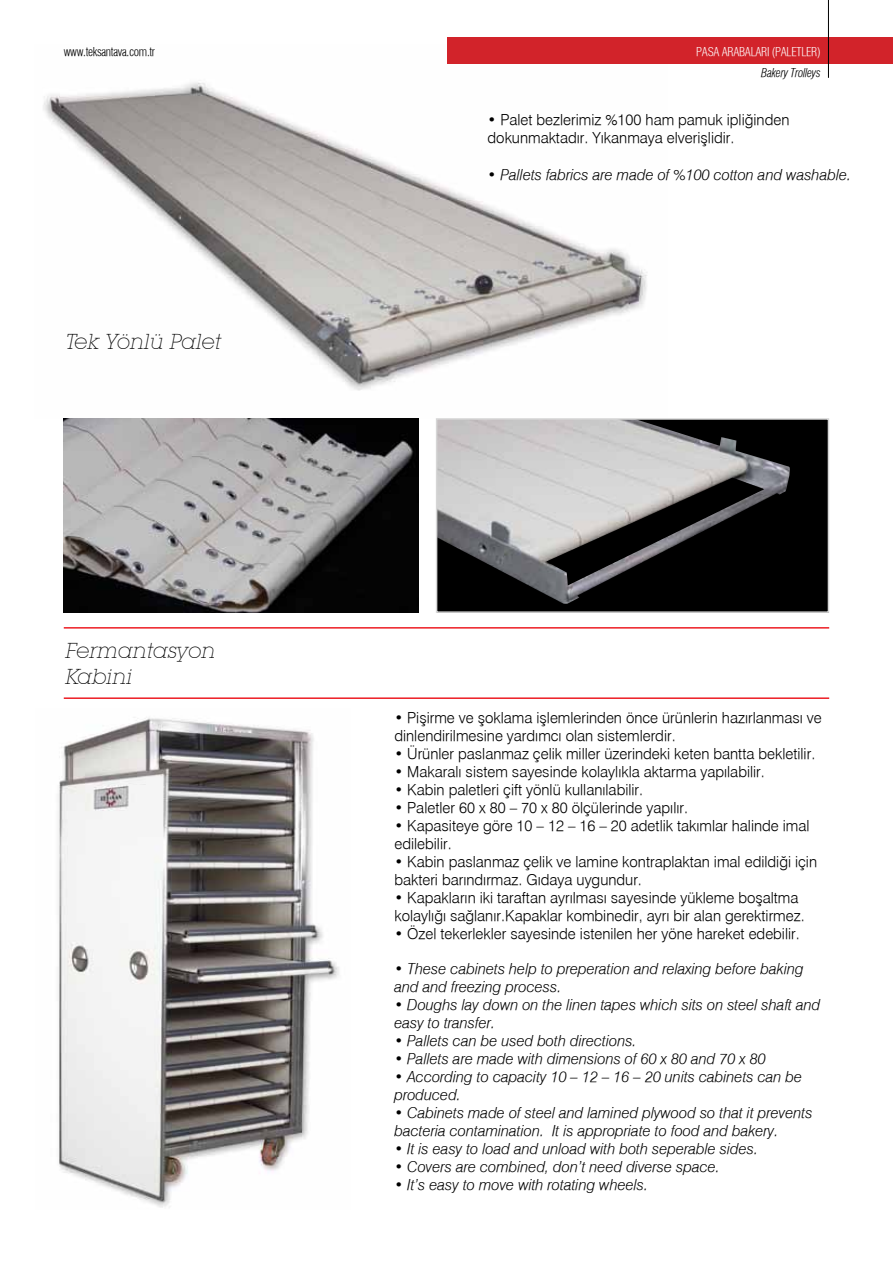
<style>
.page{position:relative;width:893px;height:1263px;background:#fff}
.page>*{position:absolute;margin:0;border:0;box-sizing:border-box;transform-origin:0 0}
.t1{font:21px/25.2px "Lubalin Graph IT Cby BT Xtra Light Ob";color:#000}
.t2{font:300 15px/18px "Swiss 721";color:#000}
.t3{font:italic 300 15px/18px "Swiss 721";color:#000}
.t4{font:300 condensed 12px "Swiss 721";letter-spacing:-.025em;color:#fff}
.t5{font:300 condensed 12px "Swiss 721";letter-spacing:-.025em;color:#000}
.t6{font:italic 300 condensed 12px "Swiss 721";letter-spacing:-.025em;color:#000}
</style>
<div class="page">
<img style="left:43px;top:82px;width:604px;height:309px">
<div style="left:447px;top:38px;width:446px;height:26px;background:#d2232a"></div>
<hr style="left:828px;top:0;width:1px;height:78px;background:#000">
<img style="left:64px;top:418px;width:355px;height:195px">
<div style="left:437px;top:419px;width:391px;height:193px;background:#000"></div>
<img style="left:439px;top:421px;width:351px;height:183px">
<div style="left:436px;top:418px;width:393px;height:195px;border:2px solid #d6d6d6"></div>
<img style="left:58px;top:718px;width:281px;height:490px">
<hr style="left:64px;top:627px;width:765px;height:2px;background:#ed1d24">
<hr style="left:64px;top:697px;width:765px;height:2px;background:#ed1d24">
<p class="t5" style="left:64px;top:45px;width:93px">www.teksantava.com.tr</p>
<p class="t4" style="left:696px;top:45px;width:126px">PASA ARABALARI (PALETLER)</p>
<p class="t6" style="left:761px;top:65px;width:61px">Bakery Trolleys</p>
<h1 class="t1" style="left:66px;top:329px;width:157px">Tek Yönlü Palet</h1>
<h1 class="t1" style="left:66px;top:638px;width:151px">Fermantasyon<br>Kabini</h1>
<p class="t2" style="left:488px;top:110px;width:303px">• Palet bezlerimiz %100 ham pamuk ipliğinden dokunmaktadır. Yıkanmaya elverişlidir.</p>
<p class="t3" style="left:488px;top:165px;width:365px">• Pallets fabrics are made of %100 cotton and washable.</p>
<p class="t2" style="left:394px;top:709px;width:429px">• Pişirme ve şoklama işlemlerinden önce ürünlerin hazırlanması ve dinlendirilmesine yardımcı olan sistemlerdir.</p>
<p class="t2" style="left:394px;top:745px;width:422px">• Ürünler paslanmaz çelik miller üzerindeki keten bantta bekletilir.</p>
<p class="t2" style="left:394px;top:763px;width:372px">• Makaralı sistem sayesinde kolaylıkla aktarma yapılabilir.</p>
<p class="t2" style="left:394px;top:781px;width:250px">• Kabin paletleri çift yönlü kullanılabilir.</p>
<p class="t2" style="left:394px;top:799px;width:295px">• Paletler 60 x 80 – 70 x 80 ölçülerinde yapılır.</p>
<p class="t2" style="left:394px;top:817px;width:417px">• Kapasiteye göre 10 – 12 – 16 – 20 adetlik takımlar halinde imal edilebilir.</p>
<p class="t2" style="left:394px;top:853px;width:424px">• Kabin paslanmaz çelik ve lamine kontraplaktan imal edildiği için bakteri barındırmaz. Gıdaya uygundur.</p>
<p class="t2" style="left:394px;top:889px;width:412px">• Kapakların iki taraftan ayrılması sayesinde yükleme boşaltma kolaylığı sağlanır.Kapaklar kombinedir, ayrı bir alan gerektirmez.</p>
<p class="t2" style="left:394px;top:925px;width:407px">• Özel tekerlekler sayesinde istenilen her yöne hareket edebilir.</p>
<p class="t3" style="left:394px;top:959px;width:411px">• These cabinets help to preperation and relaxing before baking and and freezing process.</p>
<p class="t3" style="left:394px;top:995px;width:428px">• Doughs lay down on the linen tapes which sits on steel shaft and easy to transfer.</p>
<p class="t3" style="left:394px;top:1031px;width:244px">• Pallets can be used both directions.</p>
<p class="t3" style="left:394px;top:1049px;width:373px">• Pallets are made with dimensions of 60 x 80 and 70 x 80</p>
<p class="t3" style="left:394px;top:1067px;width:409px">• According to capacity 10 – 12 – 16 – 20 units cabinets can be produced.</p>
<p class="t3" style="left:394px;top:1103px;width:420px">• Cabinets made of steel and lamined plywood so that it prevents bacteria contamination. It is appropriate to food and bakery.</p>
<p class="t3" style="left:394px;top:1139px;width:365px">• It is easy to load and unload with both seperable sides.</p>
<p class="t3" style="left:394px;top:1157px;width:327px">• Covers are combined, don’t need diverse space.</p>
<p class="t3" style="left:394px;top:1175px;width:255px">• It’s easy to move with rotating wheels.</p>
</div>
